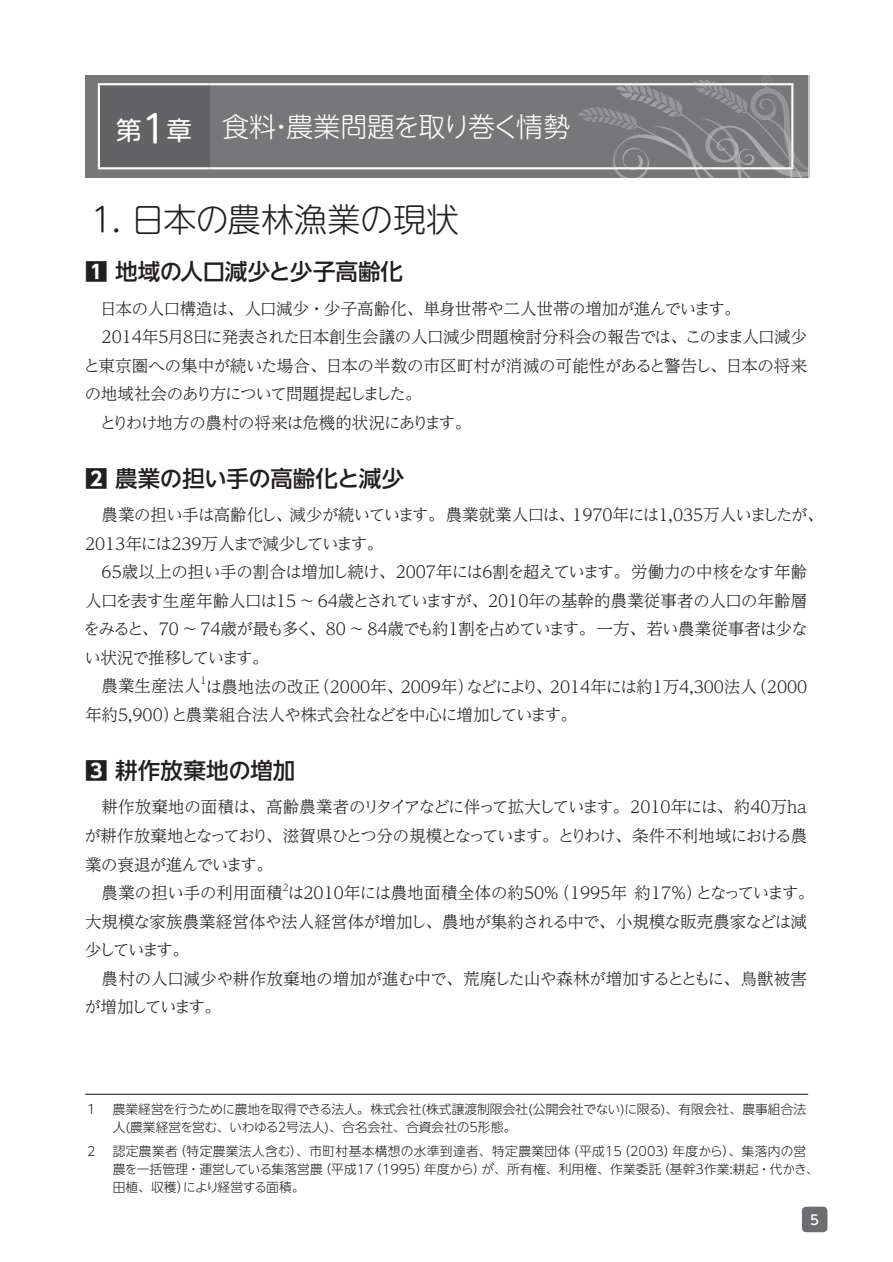
<style>
.page{position:relative;width:893px;height:1262px;background:#fff}
.page>*{position:absolute;margin:0;border:0;box-sizing:border-box;transform-origin:0 0}
.t1{font:300 33px "UD Shin M Go Pr 6 N";letter-spacing:-.005em;color:#231f20}
.t2{font:300 27px "UD Shin M Go Pr 6 N";letter-spacing:-.055em;color:#fff}
.t3{font:500 22.5px "UD Shin Go NT Pr 6 N";letter-spacing:-.01em;color:#231f20}
.t4{font:300 16.5px/28.5px "UD Reimin Pr 6 N";letter-spacing:-.02em;color:#231f20}
.t5{font:300 16.5px "UD Reimin Pr 6 N";color:#231f20}
.t6{font:300 16.5px "UD Reimin Pr 6 N";letter-spacing:-.06em;color:#231f20}
.t7{font:500 13.5px "UD Shin Go NT Pr 6 N";color:#fff}
.t8{font:300 12.75px/18px "UD Shin Go NT Pr 6 N";color:#231f20}
.t9{font:300 9.6px "UD Reimin Pr 6 N";color:#231f20}
.s1{font-weight:400;font-size:37.5px}
.s2{font-weight:700}
</style>
<div class="page">
<div style="left:801px;top:1206px;width:26px;height:26px;background:#6c6d70;border-radius:4px"></div>
<div style="left:85px;top:75px;width:724px;height:102px;background:#77777a"></div>
<div style="left:99px;top:84px;width:110px;height:84px;background:#636366"></div>
<hr style="left:98px;top:83px;width:111px;height:2px;background:#fff">
<hr style="left:98px;top:85px;width:2px;height:82px;background:#fff">
<hr style="left:209px;top:83px;width:584px;height:2px;background:#fff">
<hr style="left:98px;top:167px;width:111px;height:2px;background:#fff">
<hr style="left:209px;top:167px;width:584px;height:2px;background:#fff">
<hr style="left:85px;top:1093px;width:723px;height:1px;background:#231f20">
<svg style="left:577px;top:75px;width:231px;height:102px"></svg>
<h2 class="t2" style="left:116px;top:104px;width:455px"><sub>第</sub><span class="s1">1</span><sub>章</sub> 食料・農業問題を取り巻く情勢</h2>
<h1 class="t1" style="left:85px;top:192px;width:375px">１．日本の農林漁業の現状</h1>
<h3 class="t3" style="left:85px;top:254px;width:319px"><span class="s2">1</span> 地域の人口減少と少子高齢化</h3>
<p class="t4" style="left:100px;top:294px;width:642px">日本の人口構造は、人口減少・少子高齢化、単身世帯や二人世帯の増加が進んでいます。</p>
<p class="t4" style="left:102px;top:322px;width:707px">2014年5月8日に発表された日本創生会議の人口減少問題検討分科会の報告では、このまま人口減少</p>
<p class="t4" style="left:83px;top:351px;width:725px">と東京圏への集中が続いた場合、日本の半数の市区町村が消滅の可能性があると警告し、日本の将来</p>
<p class="t6" style="left:85px;top:381px;width:338px">の地域社会のあり方について問題提起しました。</p>
<p class="t4" style="left:100px;top:408px;width:373px">とりわけ地方の農村の将来は危機的状況にあります。</p>
<h3 class="t3" style="left:85px;top:460px;width:321px"><span class="s2">2</span> 農業の担い手の高齢化と減少</h3>
<p class="t4" style="left:85px;top:500px;width:740px;text-indent:16px">農業の担い手は高齢化し、減少が続いています。農業就業人口は、1970年には1,035万人いましたが、<br>2013年には239万人まで減少しています。</p>
<p class="t4" style="left:84px;top:557px;width:726px;text-align:justify;text-indent:18px">65歳以上の担い手の割合は増加し続け、2007年には6割を超えています。労働力の中核をなす年齢人口を表す生産年齢人口は15 ～ 64歳とされていますが、2010年の基幹的農業従事者の人口の年齢層をみると、70 ～ 74歳が最も多く、80 ～ 84歳でも約1割を占めています。一方、若い農業従事者は少ない状況で推移しています。</p>
<p class="t5" style="left:102px;top:673px;width:707px">農業生産法人は農地法の改正（2000年、2009年）などにより、2014年には約1万4,300法人（2000</p>
<p class="t9" style="left:201px;top:673px;width:7px">1</p>
<p class="t4" style="left:85px;top:700px;width:493px">年約5,900）と農業組合法人や株式会社などを中心に増加しています。</p>
<h3 class="t3" style="left:85px;top:752px;width:212px"><span class="s2">3</span> 耕作放棄地の増加</h3>
<p class="t4" style="left:84px;top:792px;width:724px;text-align:justify;text-indent:17px">耕作放棄地の面積は、高齢農業者のリタイアなどに伴って拡大しています。2010年には、約40万haが耕作放棄地となっており、滋賀県ひとつ分の規模となっています。とりわけ、条件不利地域における農業の衰退が進んでいます。</p>
<p class="t5" style="left:102px;top:879px;width:714px">農業の担い手の利用面積は2010年には農地面積全体の約50%（1995年 約17％）となっています。</p>
<p class="t9" style="left:283px;top:879px;width:7px">2</p>
<p class="t4" style="left:85px;top:906px;width:723px">大規模な家族農業経営体や法人経営体が増加し、農地が集約される中で、小規模な販売農家などは減少しています。</p>
<p class="t4" style="left:84px;top:963px;width:724px;text-indent:17px">農村の人口減少や耕作放棄地の増加が進む中で、荒廃した山や森林が増加するとともに、鳥獣被害が増加しています。</p>
<p class="t8" style="left:87px;top:1099px;width:10px">1</p>
<p class="t8" style="left:113px;top:1099px;width:695px">農業経営を行うために農地を取得できる法人。株式会社(株式譲渡制限会社(公開会社でない)に限る)、有限会社、農事組合法人(農業経営を営む、いわゆる2号法人)、合名会社、合資会社の5形態。</p>
<p class="t8" style="left:87px;top:1142px;width:10px">2</p>
<p class="t8" style="left:113px;top:1142px;width:707px">認定農業者（特定農業法人含む）、市町村基本構想の水準到達者、特定農業団体（平成15（2003）年度から）、集落内の営農を一括管理・運営している集落営農（平成17（1995）年度から）が、所有権、利用権、作業委託（基幹3作業:耕起・代かき、田植、収穫）により経営する面積。</p>
<p class="t7" style="left:810px;top:1208px;width:10px">5</p>
</div>
